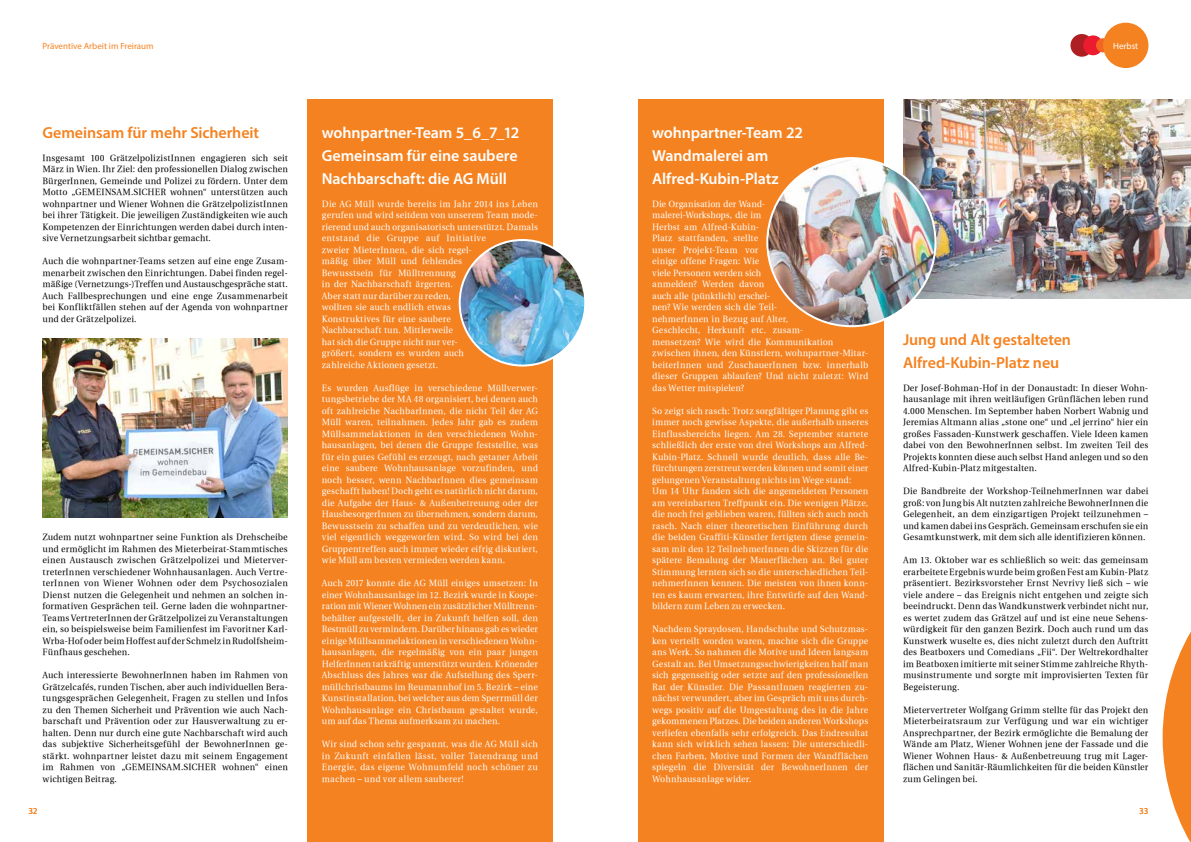
<style>
.page{position:relative;width:1191px;height:842px;background:#fff}
.page>*{position:absolute;margin:0;border:0;box-sizing:border-box;transform-origin:0 0}
.t1{font:600 16px/23px "Myriad Pro";letter-spacing:-.005em;color:#fff;text-align:justify}
.t2{font:600 16px/23px "Myriad Pro";letter-spacing:-.005em;color:#f58220}
.t3{font:9px/11.5px "Utopia";letter-spacing:.015em;color:#fff;text-align:justify}
.t4{font:9px/11.5px "Utopia";letter-spacing:.015em;color:#000;text-align:justify}
.t5{font:9px "Myriad Pro";color:#f58220}
.t6{font:9px "Myriad Pro";color:#fff}
</style>
<div class="page">
<div style="left:1070px;top:34px;width:23px;height:23px;background:#ad1f23;border-radius:50%"></div>
<div style="left:1083px;top:35px;width:20px;height:20px;background:#ed1b2f;border-radius:50%"></div>
<div style="left:1096px;top:38px;width:14px;height:14px;background:#f26522;border-radius:50%"></div>
<div style="left:1103px;top:23px;width:45px;height:45px;background:#f58220;border-radius:50%"></div>
<svg style="left:1162px;top:631px;width:29px;height:211px"></svg>
<div style="left:308px;top:99px;width:245px;height:743px;background:#f58220"></div>
<div style="left:638px;top:99px;width:245px;height:743px;background:#f58220"></div>
<img style="left:43px;top:339px;width:245px;height:178px">
<img style="left:903px;top:99px;width:288px;height:200px">
<img style="left:460px;top:240px;width:125px;height:126px;border-radius:63px">
<img style="left:767px;top:158px;width:168px;height:168px;border-radius:84px">
<p class="t5" style="left:43px;top:40px;width:113px">Präventive Arbeit im Freiraum</p>
<p class="t6" style="left:1113px;top:40px;width:27px">Herbst</p>
<h1 class="t2" style="left:43px;top:120px;width:218px">Gemeinsam für mehr Sicherheit</h1>
<p class="t4" style="left:43px;top:152px;width:247px">Insgesamt 100 GrätzelpolizistInnen engagieren sich seit März in Wien. Ihr Ziel: den professionellen Dialog zwischen BürgerInnen, Gemeinde und Polizei zu fördern. Unter dem Motto „GEMEINSAM.SICHER wohnen“ unterstützen auch wohnpartner und Wiener Wohnen die GrätzelpolizistInnen bei ihrer Tätigkeit. Die jeweiligen Zuständigkeiten wie auch Kompetenzen der Einrichtungen werden dabei durch inten&shy;sive Vernetzungsarbeit sichtbar gemacht.</p>
<p class="t4" style="left:43px;top:255px;width:247px">Auch die wohnpartner-Teams setzen auf eine enge Zusam&shy;menarbeit zwischen den Einrichtungen. Dabei finden regel&shy;mäßige (Vernetzungs-)Treffen und Austauschgespräche statt.<br>Auch Fallbesprechungen und eine enge Zusammenarbeit bei Konfliktfällen stehen auf der Agenda von wohnpartner und der Grätzelpolizei.</p>
<p class="t4" style="left:43px;top:531px;width:247px;text-align:left">Zudem nutzt wohnpartner seine Funktion als Drehscheibe und ermöglicht im Rahmen des Mieterbeirat-Stammtisches einen Austausch zwischen Grätzelpolizei und Mieterver&shy;treterInnen verschiedener Wohnhausanlagen. Auch Vertre&shy;terInnen von Wiener Wohnen oder dem Psychosozialen Dienst nutzen die Gelegenheit und nehmen an solchen in&shy;formativen Gesprächen teil. Gerne laden die wohnpartner-- Teams VertreterInnen der Grätzelpolizei zu Veranstaltungen ein, so beispielsweise beim Familienfest im Favoritner Karl-Wrba-Hof oder beim Hoffest auf der Schmelz in Rudolfsheim-- Fünfhaus geschehen.</p>
<p class="t4" style="left:43px;top:669px;width:247px">Auch interessierte BewohnerInnen haben im Rahmen von Grätzelcafés, runden Tischen, aber auch individuellen Bera&shy;tungsgesprächen Gelegenheit, Fragen zu stellen und Infos zu den Themen Sicherheit und Prävention wie auch Nach&shy;barschaft und Prävention oder zur Hausverwaltung zu er&shy;halten. Denn nur durch eine gute Nachbarschaft wird auch das subjektive Sicherheitsgefühl der BewohnerInnen ge&shy;stärkt. wohnpartner leistet dazu mit seinem Engagement im Rahmen von „GEMEINSAM.SICHER wohnen“ einen wichtigen Beitrag.</p>
<h1 class="t1" style="left:322px;top:120px;width:199px">wohnpartner-Team 5_6_7_12<br>Gemeinsam für eine saubere Nachbarschaft: die AG Müll</h1>
<p class="t3" style="left:322px;top:198px;width:218px;text-align:left">Die AG Müll wurde bereits im Jahr 2014 ins Leben gerufen und wird seitdem von unserem Team mode&shy;rierend und auch organisatorisch unterstützt. Damals entstand die Gruppe auf Initiative<br>zweier MieterInnen, die sich regel-<br>mäßig über Müll und fehlendes<br>Bewusstsein für Mülltrennung<br>in der Nachbarschaft ärgerten.<br>Aber statt nur darüber zu reden,<br>wollten sie auch endlich etwas<br>Konstruktives für eine saubere<br>Nachbarschaft tun. Mittlerweile<br>hat sich die Gruppe nicht nur ver-<br>größert, sondern es wurden auch<br>zahlreiche Aktionen gesetzt.</p>
<p class="t3" style="left:322px;top:382px;width:218px">Es wurden Ausflüge in verschiedene Müllverwer&shy;tungsbetriebe der MA 48 organisiert, bei denen auch oft zahlreiche NachbarInnen, die nicht Teil der AG Müll waren, teilnahmen. Jedes Jahr gab es zudem Müllsammelaktionen in den verschiedenen Wohn&shy;hausanlagen, bei denen die Gruppe feststellte, was für ein gutes Gefühl es erzeugt, nach getaner Arbeit eine saubere Wohnhausanlage vorzufinden, und noch besser, wenn NachbarInnen dies gemeinsam geschafft haben! Doch geht es natürlich nicht darum, die Aufgabe der Haus- &amp; Außenbetreuung oder der HausbesorgerInnen zu übernehmen, sondern darum, Bewusstsein zu schaffen und zu verdeutlichen, wie viel eigentlich weggeworfen wird. So wird bei den Gruppentreffen auch immer wieder eifrig diskutiert, wie Müll am besten vermieden werden kann.</p>
<p class="t3" style="left:322px;top:577px;width:218px">Auch 2017 konnte die AG Müll einiges umsetzen: In einer Wohnhausanlage im 12. Bezirk wurde in Koope&shy;ration mit Wiener Wohnen ein zusätzlicher Mülltrenn&shy;behälter aufgestellt, der in Zukunft helfen soll, den Restmüll zu vermindern. Darüber hinaus gab es wieder einige Müllsammelaktionen in verschiedenen Wohn&shy;hausanlagen, die regelmäßig von ein paar jungen HelferInnen tatkräftig unterstützt wurden. Krönender Abschluss des Jahres war die Aufstellung des Sperr&shy;müllchristbaums im Reumannhof im 5. Bezirk – eine Kunstinstallation, bei welcher aus dem Sperrmüll der Wohnhausanlage ein Christbaum gestaltet wurde, um auf das Thema aufmerksam zu machen.</p>
<p class="t3" style="left:322px;top:738px;width:218px">Wir sind schon sehr gespannt, was die AG Müll sich in Zukunft einfallen lässt, voller Tatendrang und Energie, das eigene Wohnumfeld noch schöner zu machen – und vor allem sauberer!</p>
<h1 class="t1" style="left:652px;top:120px;width:152px;text-align:left">wohnpartner-Team 22<br>Wandmalerei am<br>Alfred-Kubin-Platz</h1>
<p class="t3" style="left:652px;top:198px;width:218px;text-align:left">Die Organisation der Wand-<br>malerei--Workshops, die im<br>Herbst am Alfred-Kubin-<br>Platz stattfanden, stellte<br>unser Projekt-Team vor<br>einige offene Fragen: Wie<br>viele Personen werden sich<br>anmelden? Werden davon<br>auch alle (pünktlich) erschei-<br>nen? Wie werden sich die Teil-<br>nehmerInnen in Bezug auf Alter,<br>Geschlecht, Herkunft etc. zusam-<br>mensetzen? Wie wird die Kommunikation zwischen ihnen, den Künstlern, wohnpartner-Mitar&shy;beiterInnen und ZuschauerInnen bzw. innerhalb dieser Gruppen ablaufen? Und nicht zuletzt: Wird das Wetter mitspielen?</p>
<p class="t3" style="left:652px;top:405px;width:218px;text-align:left">So zeigt sich rasch: Trotz sorgfältiger Planung gibt es immer noch gewisse Aspekte, die außerhalb unseres Einflussbereichs liegen. Am 28. September startete schließlich der erste von drei Workshops am Alfred-Kubin-Platz. Schnell wurde deutlich, dass alle Be&shy;fürchtungen zerstreut werden können und somit einer gelungenen Veranstaltung nichts im Wege stand:<br>Um 14 Uhr fanden sich die angemeldeten Personen am vereinbarten Treffpunkt ein. Die wenigen Plätze, die noch frei geblieben waren, füllten sich auch noch rasch. Nach einer theoretischen Einführung durch die beiden Graffiti-Künstler fertigten diese gemein&shy;sam mit den 12 TeilnehmerInnen die Skizzen für die spätere Bemalung der Mauerflächen an. Bei guter Stimmung lernten sich so die unterschiedlichen Teil&shy;nehmerInnen kennen. Die meisten von ihnen konn&shy;ten es kaum erwarten, ihre Entwürfe auf den Wand&shy;bildern zum Leben zu erwecken.</p>
<p class="t3" style="left:652px;top:623px;width:218px">Nachdem Spraydosen, Handschuhe und Schutzmas&shy;ken verteilt worden waren, machte sich die Gruppe ans Werk. So nahmen die Motive und Ideen langsam Gestalt an. Bei Umsetzungsschwierigkeiten half man sich gegenseitig oder setzte auf den professionellen Rat der Künstler. Die PassantInnen reagierten zu&shy;nächst verwundert, aber im Gespräch mit uns durch&shy;wegs positiv auf die Umgestaltung des in die Jahre gekommenen Platzes. Die beiden anderen Workshops verliefen ebenfalls sehr erfolgreich. Das Endresultat kann sich wirklich sehen lassen: Die unterschiedli&shy;chen Farben, Motive und Formen der Wandflächen spiegeln die Diversität der BewohnerInnen der Wohnhausanlage wider.</p>
<h1 class="t2" style="left:903px;top:327px;width:170px">Jung und Alt gestalteten<br>Alfred-Kubin-Platz neu</h1>
<p class="t4" style="left:903px;top:382px;width:247px">Der Josef-Bohman-Hof in der Donaustadt: In dieser Wohn&shy;hausanlage mit ihren weitläufigen Grünflächen leben rund 4.000 Menschen. Im September haben Norbert Wabnig und Jeremias Altmann alias „stone one“ und „el jerrino“ hier ein großes Fassaden-Kunstwerk geschaffen. Viele Ideen kamen dabei von den BewohnerInnen selbst. Im zweiten Teil des Projekts konnten diese auch selbst Hand anlegen und so den Alfred-Kubin-Platz mitgestalten.</p>
<p class="t4" style="left:903px;top:485px;width:247px">Die Bandbreite der Workshop-TeilnehmerInnen war dabei groß: von Jung bis Alt nutzten zahlreiche BewohnerInnen die Gelegenheit, an dem einzigartigen Projekt teilzunehmen – und kamen dabei ins Gespräch. Gemeinsam erschufen sie ein Gesamtkunstwerk, mit dem sich alle identifizieren können.</p>
<p class="t4" style="left:903px;top:554px;width:247px">Am 13. Oktober war es schließlich so weit: das gemeinsam erarbeitete Ergebnis wurde beim großen Fest am Kubin-Platz präsentiert. Bezirksvorsteher Ernst Nevrivy ließ sich – wie viele andere – das Ereignis nicht entgehen und zeigte sich beeindruckt. Denn das Wandkunstwerk verbindet nicht nur, es wertet zudem das Grätzel auf und ist eine neue Sehens&shy;würdigkeit für den ganzen Bezirk. Doch auch rund um das Kunstwerk wuselte es, dies nicht zuletzt durch den Auftritt des Beatboxers und Comedians „Fii“. Der Weltrekordhalter im Beatboxen imitierte mit seiner Stimme zahlreiche Rhyth&shy;musinstrumente und sorgte mit improvisierten Texten für Begeisterung.</p>
<p class="t4" style="left:903px;top:704px;width:247px">Mietervertreter Wolfgang Grimm stellte für das Projekt den Mieterbeiratsraum zur Verfügung und war ein wichtiger Ansprechpartner, der Bezirk ermöglichte die Bemalung der Wände am Platz, Wiener Wohnen jene der Fassade und die Wiener Wohnen Haus- &amp; Außenbetreuung trug mit Lager&shy;flächen und Sanitär-Räumlichkeiten für die beiden Künstler zum Gelingen bei.</p>
<p class="t5" style="left:28px;top:805px;width:11px">32</p>
<p class="t5" style="left:1139px;top:805px;width:11px">33</p>
</div>
